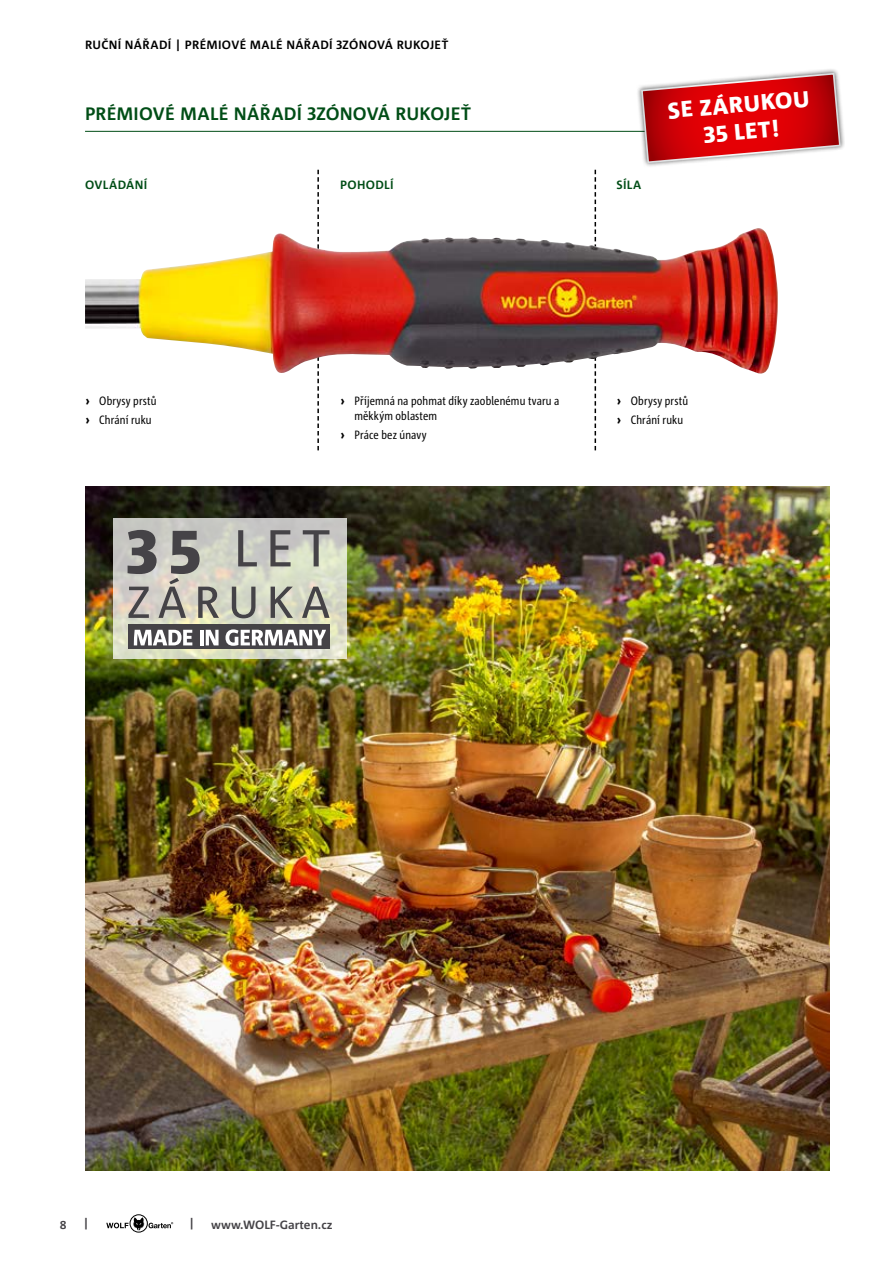
<style>
.page{position:relative;width:893px;height:1263px;background:#fff}
.page>*{position:absolute;margin:0;border:0;box-sizing:border-box;transform-origin:0 0}
.t1{font:800 22.5px/27px "Corpid E1 s";color:#fff;text-align:center}
.t2{font:700 18px "Corpid E1 s";letter-spacing:-.02em;color:#004d16}
.t3{font:12px/18.8px "Corpid E1 s Cd";letter-spacing:.01em;color:#000}
.t4{font:700 12px "Corpid E1 s";color:#000}
.t5{font:700 12px "Corpid E1 s";color:#454347}
.t6{font:700 12px "Corpid E1 s";color:#004d16}
.s1{font-family:"Corpid E1 s";font-weight:800}
</style>
<div class="page">
<img style="left:85px;top:486px;width:744px;height:685px">
<svg style="left:113px;top:518px;width:233px;height:141px;background:#d4d5c5"></svg>
<svg style="left:317px;top:170px;width:2px;height:280px"></svg>
<svg style="left:595px;top:170px;width:1px;height:280px"></svg>
<img style="left:85px;top:228px;width:693px;height:147px">
<div style="left:128px;top:624px;width:201px;height:25px;background:#454347"></div>
<svg style="left:232px;top:587px;width:23px;height:31px"></svg>
<svg style="left:271px;top:587px;width:22px;height:31px"></svg>
<svg style="left:302px;top:587px;width:28px;height:31px"></svg>
<svg style="left:128px;top:530px;width:91px;height:88px;background:#a7a49e"></svg>
<svg style="left:238px;top:530px;width:19px;height:36px"></svg>
<svg style="left:270px;top:530px;width:21px;height:36px"></svg>
<svg style="left:303px;top:530px;width:26px;height:36px"></svg>
<svg style="left:134px;top:630px;width:58px;height:15px"></svg>
<hr style="left:200px;top:630px;width:3px;height:15px;background:#fff">
<svg style="left:206px;top:630px;width:13px;height:15px"></svg>
<svg style="left:225px;top:629px;width:101px;height:17px"></svg>
<svg style="left:106px;top:1214px;width:67px;height:18px"></svg>
<hr style="left:85px;top:131px;width:744px;height:1px;background:#004d16">
<div style="left:637px;top:68px;width:208px;height:99px;background:#000;opacity:.65"></div>
<svg style="left:640px;top:72px;width:202px;height:92px;background:#d84044"></svg>
<p class="t4" style="left:85px;top:37px;width:365px">RUČNÍ NÁŘADÍ | PRÉMIOVÉ MALÉ NÁŘADÍ 3ZÓNOVÁ RUKOJEŤ</p>
<h2 class="t2" style="left:85px;top:103px;width:388px">PRÉMIOVÉ MALÉ NÁŘADÍ 3ZÓNOVÁ RUKOJEŤ</h2>
<p class="t6" style="left:85px;top:178px;width:64px">OVLÁDÁNÍ</p>
<p class="t6" style="left:340px;top:178px;width:55px">POHODLÍ</p>
<p class="t6" style="left:617px;top:178px;width:27px">SÍLA</p>
<h1 class="t1" style="left:667px;top:97px;width:144px;rotate:-5deg">SE ZÁRUKOU<br>35 LET!</h1>
<p class="t3" style="left:85px;top:391px;width:73px"><span class="s1">›</span> Obrysy prstů <span class="s1">›</span> Chrání ruku</p>
<p class="t3" style="left:617px;top:391px;width:73px"><span class="s1">›</span> Obrysy prstů <span class="s1">›</span> Chrání ruku</p>
<p class="t3" style="left:354px;top:393px;width:207px;line-height:15px;text-indent:-14px"><span class="s1">›</span> Příjemná na pohmat díky zaoblenému tvaru a měkkým oblastem</p>
<p class="t3" style="left:340px;top:425px;width:88px"><span class="s1">›</span> Práce bez únavy</p>
<p class="t5" style="left:60px;top:1217px;width:8px">8</p>
<p class="t5" style="left:83px;top:1216px;width:8px">|</p>
<p class="t5" style="left:188px;top:1216px;width:8px">|</p>
<p class="t5" style="left:211px;top:1217px;width:123px">www.WOLF-Garten.cz</p>
</div>
